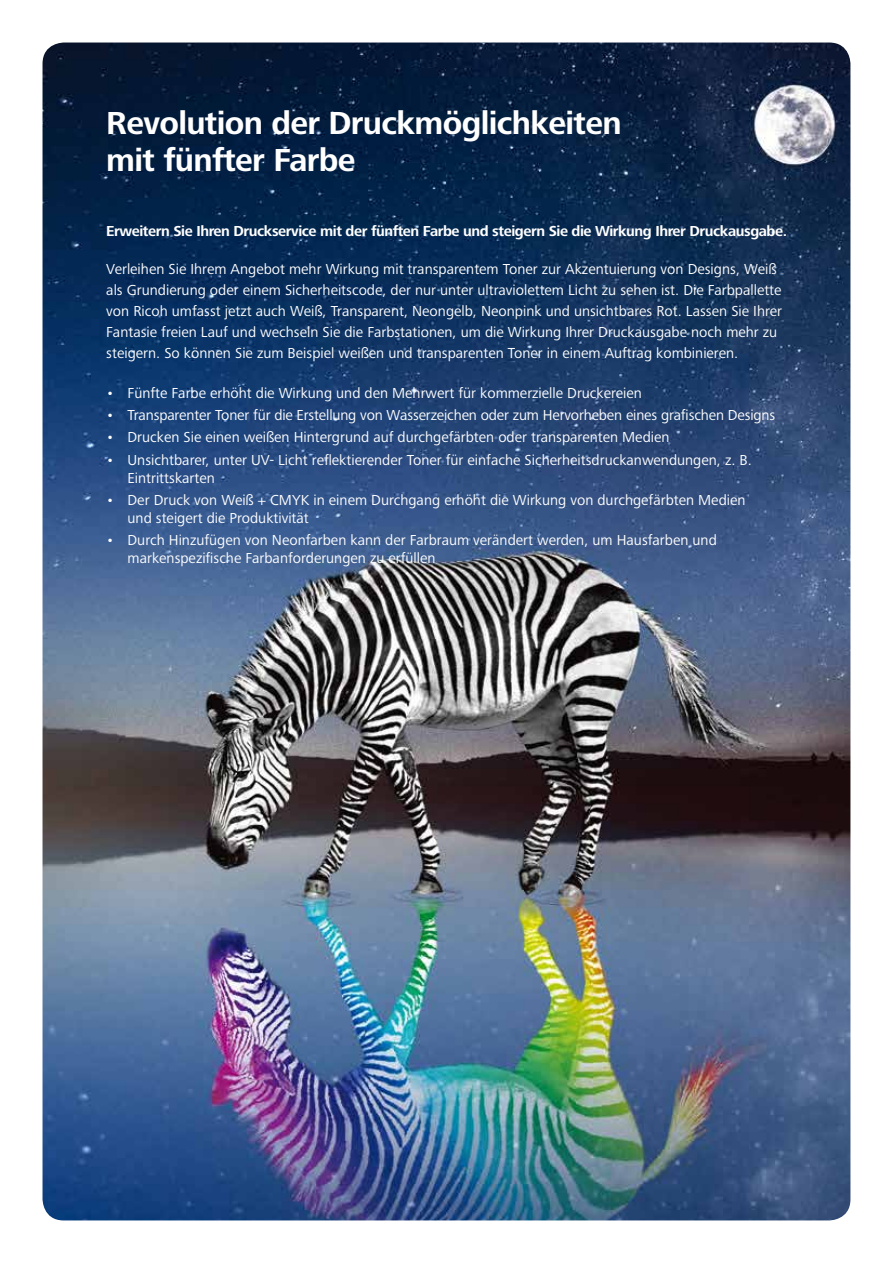
<style>
.page{position:relative;width:893px;height:1263px;background:#fff}
.page>*{position:absolute;margin:0;border:0;box-sizing:border-box;transform-origin:0 0}
.t1{font:700 33px/37.5px "Frutiger Next LTW1 G";letter-spacing:-.02em;color:#fff}
.t2{font:15px/21px "Frutiger Next LTW1 G";color:#fff}
.t3{font:700 15px "Frutiger Next LTW1 G";letter-spacing:-.03em;color:#fff}
</style>
<div class="page">
<img style="left:43px;top:43px;width:807px;height:1177px">
<h1 class="t1" style="left:106px;top:105px;width:517px">Revolution der Druckmöglichkeiten mit fünfter Farbe</h1>
<p class="t3" style="left:106px;top:223px;width:682px">Erweitern Sie Ihren Druckservice mit der fünften Farbe und steigern Sie die Wirkung Ihrer Druckausgabe.</p>
<p class="t2" style="left:106px;top:259px;width:677px">Verleihen Sie Ihrem Angebot mehr Wirkung mit transparentem Toner zur Akzentuierung von Designs, Weiß als Grundierung oder einem Sicherheitscode, der nur unter ultraviolettem Licht zu sehen ist. Die Farbpallette von Ricoh umfasst jetzt auch Weiß, Transparent, Neongelb, Neonpink und unsichtbares Rot. Lassen Sie Ihrer Fantasie freien Lauf und wechseln Sie die Farbstationen, um die Wirkung Ihrer Druckausgabe noch mehr zu steigern. So können Sie zum Beispiel weißen und transparenten Toner in einem Auftrag kombinieren.</p>
<p class="t2" style="left:106px;top:383px;width:537px">• Fünfte Farbe erhöht die Wirkung und den Mehrwert für kommerzielle Druckereien</p>
<p class="t2" style="left:106px;top:405px;width:670px">• Transparenter Toner für die Erstellung von Wasserzeichen oder zum Hervorheben eines grafischen Designs</p>
<p class="t2" style="left:106px;top:427px;width:565px">• Drucken Sie einen weißen Hintergrund auf durchgefärbten oder transparenten Medien</p>
<p class="t2" style="left:128px;top:451px;width:626px;line-height:18px;text-indent:-21px">• Unsichtbarer, unter UV- Licht reflektierender Toner für einfache Sicherheitsdruckanwendungen, z. B.<br>Eintrittskarten</p>
<p class="t2" style="left:128px;top:491px;width:619px;line-height:18px;text-indent:-21px">• Der Druck von Weiß + CMYK in einem Durchgang erhöht die Wirkung von durchgefärbten Medien und steigert die Produktivität</p>
<p class="t2" style="left:128px;top:532px;width:591px;line-height:18px;text-indent:-21px">• Durch Hinzufügen von Neonfarben kann der Farbraum verändert werden, um Hausfarben und markenspezifische Farbanforderungen zu erfüllen</p>
</div>
